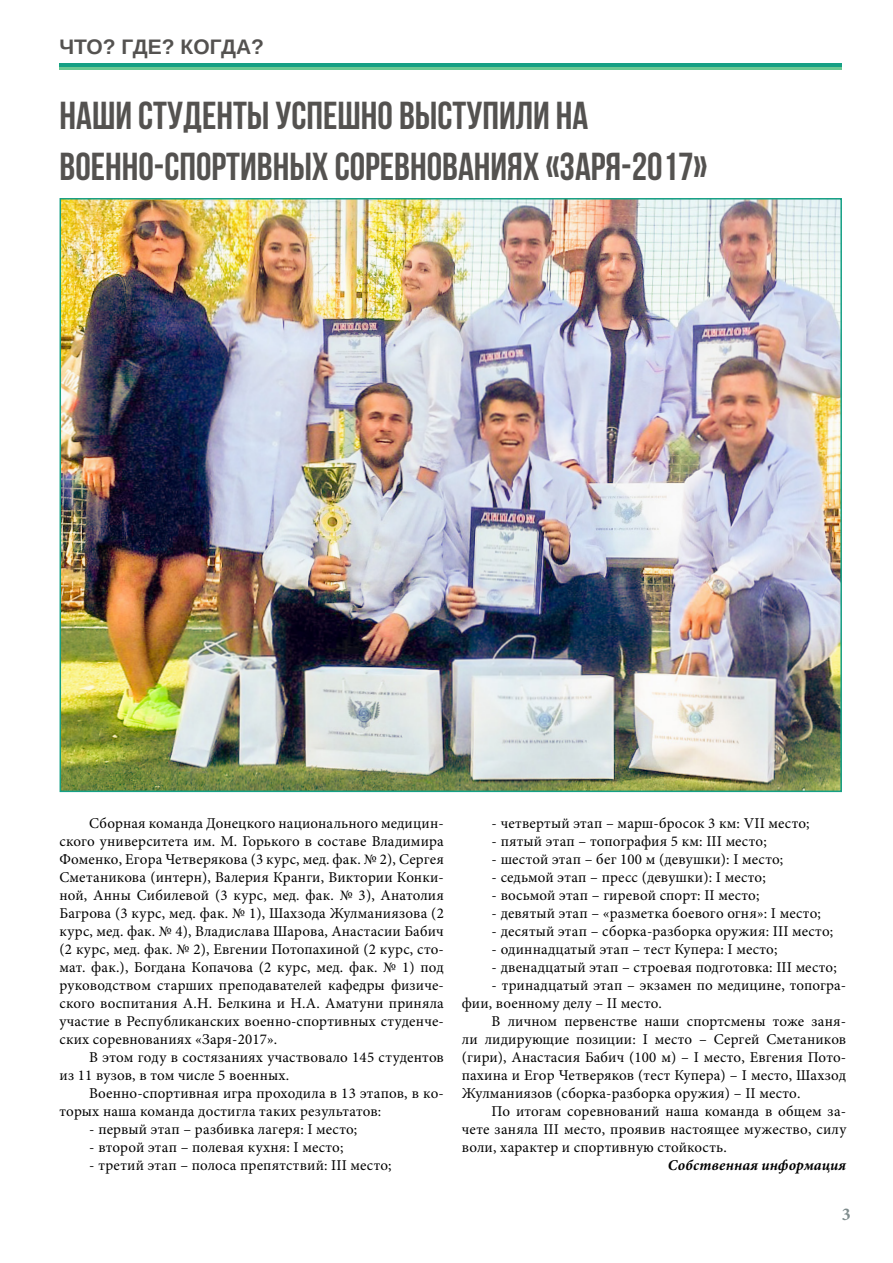
<style>
.page{position:relative;width:893px;height:1263px;background:#fff}
.page>*{position:absolute;margin:0;border:0;box-sizing:border-box;transform-origin:0 0}
.t1{font:700 39px/51px "Bebas Neue";color:#545250}
.t2{font:700 21px "Arimo";color:#545250}
.t3{font:700 18px "Minion Pro";color:#7f8c8d}
.t4{font:15px/18px "Minion Pro";letter-spacing:.01em;color:#000;text-align:justify}
.t5{font:italic 700 15px "Minion Pro";letter-spacing:.01em;color:#000}
</style>
<div class="page">
<div style="left:60px;top:63px;width:782px;height:5px;background:#16a085"></div>
<hr style="left:60px;top:68px;width:782px;height:2px;background:#6cc893">
<img style="left:63px;top:201px;width:776px;height:588px">
<h2 class="t2" style="left:60px;top:32px;width:206px">ЧТО? ГДЕ? КОГДА?</h2>
<h1 class="t1" style="left:60px;top:90px;width:649px">НАШИ СТУДЕНТЫ УСПЕШНО ВЫСТУПИЛИ НА<br>ВОЕННО-СПОРТИВНЫХ СОРЕВНОВАНИЯХ «ЗАРЯ-2017»</h1>
<p class="t4" style="left:60px;top:814px;width:386px;text-indent:30px">Сборная команда Донецкого национального медицин&shy;ского университета им. М. Горького в составе Владимира Фоменко, Егора Четверякова (3 курс, мед. фак. № 2), Сергея Сметаникова (интерн), Валерия Кранги, Виктории Конки&shy;ной, Анны Сибилевой (3 курс, мед. фак. № 3), Анатолия Багрова (3 курс, мед. фак. № 1), Шахзода Жулманиязова (2 курс, мед. фак. № 4), Владислава Шарова, Анастасии Бабич (2 курс, мед. фак. № 2), Евгении Потопахиной (2 курс, сто&shy;мат. фак.), Богдана Копачова (2 курс, мед. фак. № 1) под руководством старших преподавателей кафедры физиче&shy;ского воспитания А.Н. Белкина и Н.А. Аматуни приняла участие в Республиканских военно-спортивных студенче&shy;ских соревнованиях «Заря-2017».</p>
<p class="t4" style="left:60px;top:1048px;width:386px;text-indent:30px">В этом году в состязаниях участвовало 145 студентов из 11 вузов, в том числе 5 военных.</p>
<p class="t4" style="left:60px;top:1084px;width:386px;text-indent:30px">Военно-спортивная игра проходила в 13 этапов, в ко&shy;торых наша команда достигла таких результатов:</p>
<p class="t4" style="left:89px;top:1120px;width:270px">- первый этап – разбивка лагеря: I место;</p>
<p class="t4" style="left:89px;top:1138px;width:256px">- второй этап – полевая кухня: I место;</p>
<p class="t4" style="left:89px;top:1156px;width:304px">- третий этап – полоса препятствий: III место;</p>
<p class="t4" style="left:492px;top:814px;width:319px">- четвертый этап – марш-бросок 3 км: VII место;</p>
<p class="t4" style="left:492px;top:832px;width:277px">- пятый этап – топография 5 км: III место;</p>
<p class="t4" style="left:492px;top:850px;width:293px">- шестой этап – бег 100 м (девушки): I место;</p>
<p class="t4" style="left:492px;top:868px;width:276px">- седьмой этап – пресс (девушки): I место;</p>
<p class="t4" style="left:492px;top:886px;width:269px">- восьмой этап – гиревой спорт: II место;</p>
<p class="t4" style="left:492px;top:904px;width:331px">- девятый этап – «разметка боевого огня»: I место;</p>
<p class="t4" style="left:492px;top:922px;width:343px">- десятый этап – сборка-разборка оружия: III место;</p>
<p class="t4" style="left:492px;top:940px;width:287px">- одиннадцатый этап – тест Купера: I место;</p>
<p class="t4" style="left:492px;top:958px;width:347px">- двенадцатый этап – строевая подготовка: III место;</p>
<p class="t4" style="left:462px;top:976px;width:386px;text-indent:30px">- тринадцатый этап – экзамен по медицине, топогра&shy;фии, военному делу – II место.</p>
<p class="t4" style="left:462px;top:1012px;width:386px;text-indent:30px">В личном первенстве наши спортсмены тоже заня&shy;ли лидирующие позиции: I место – Сергей Сметаников (гири), Анастасия Бабич (100 м) – I место, Евгения Пото&shy;пахина и Егор Четверяков (тест Купера) – I место, Шахзод Жулманиязов (сборка-разборка оружия) – II место.</p>
<p class="t4" style="left:462px;top:1102px;width:386px;text-indent:30px">По итогам соревнований наша команда в общем за&shy;чете заняла III место, проявив настоящее мужество, силу воли, характер и спортивную стойкость.</p>
<p class="t5" style="left:668px;top:1155px;width:180px">Собственная информация</p>
<p class="t3" style="left:842px;top:1202px;width:10px">3</p>
</div>
